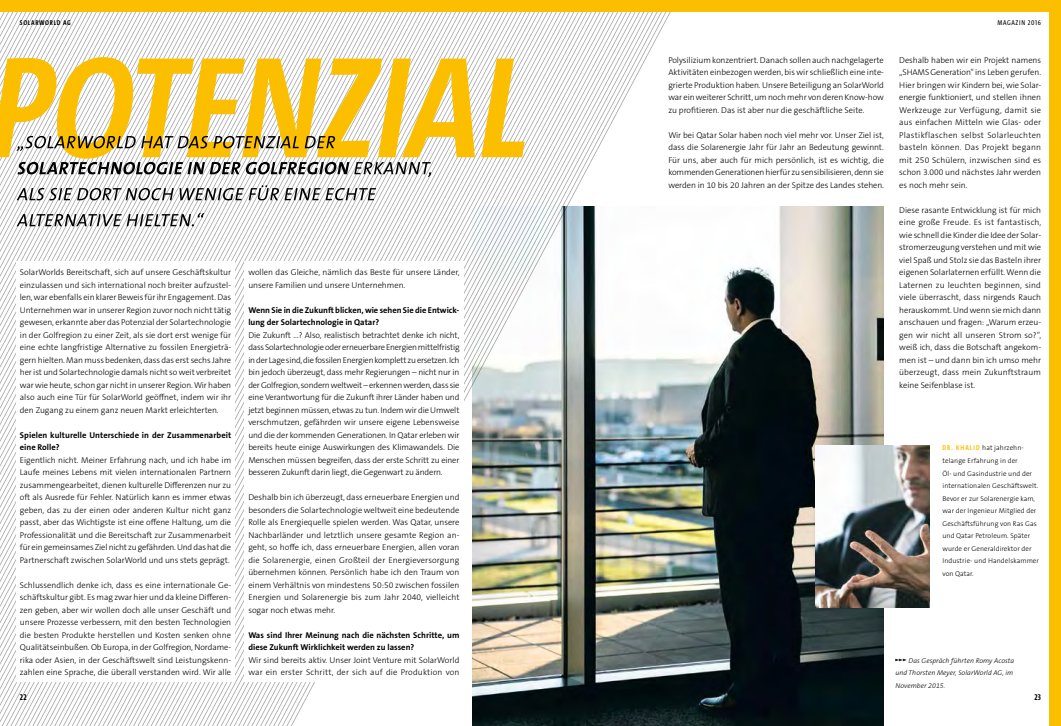
<style>
.page{position:relative;width:1061px;height:726px;background:#fff}
.page>*{position:absolute;margin:0;border:0;box-sizing:border-box;transform-origin:0 0}
.t1{font:italic 700 146px "The Sans Cd LF7";letter-spacing:-.005em;color:#fcbf00}
.t2{font:300 8.5px/12.5px "The Sans B W3";color:#000;text-align:justify}
.t3{font:700 8.5px/12.5px "The Sans B W7";color:#000}
.t4{font:700 8.5px "The Sans Cd LF7";color:#000}
.t5{font:300 7px/12.5px "The Sans B W3";letter-spacing:.01em;color:#000}
.t6{font:italic 300 7px/12.5px "The Sans B W3";letter-spacing:.01em;color:#000}
.t7{font:700 7px "The Sans Cd LF7";letter-spacing:.1em;color:#000}
.t8{font:7px "The Sans Cd LF5 Plain";letter-spacing:.1em;color:#000}
.s1{font-family:"The Sans Cd LF7";font-weight:700;color:#fcbf00}
.s2{font-family:"The Sans Bold Expert";font-weight:400;font-style:normal}
</style>
<div class="page">
<div style="left:0;top:0;width:1060px;height:726px;background:#fcbf00"></div>
<div style="left:0;top:12px;width:1048px;height:714px;background:#fff"></div>
<img style="left:675px;top:207px;width:208px;height:519px">
<img style="left:457px;top:12px;width:218px;height:714px">
<svg style="left:0;top:12px;width:457px;height:714px"></svg>
<img style="left:815px;top:445px;width:114px;height:163px">
<div style="left:16px;top:261px;width:219px;height:421px;background:#fff"></div>
<div style="left:244px;top:261px;width:219px;height:421px;background:#fff"></div>
<svg style="left:17px;top:213px;width:187px;height:13px"></svg>
<svg style="left:17px;top:185px;width:359px;height:15px"></svg>
<svg style="left:18px;top:162px;width:414px;height:15px"></svg>
<svg style="left:17px;top:136px;width:318px;height:15px"></svg>
<p class="t7" style="left:20px;top:18px;width:52px">SOLARWORLD AG</p>
<p class="t8" style="left:997px;top:18px;width:45px">MAGAZIN 2016</p>
<h1 class="t1" style="left:-9px;top:14px;width:540px">POTENZIAL</h1>
<p class="t2" style="left:20px;top:266px;width:213px">SolarWorlds Bereitschaft, sich auf unsere Geschäftskultur einzulassen und sich international noch breiter aufzustel&shy;len, war ebenfalls ein klarer Beweis für ihr Engagement. Das Unternehmen war in unserer Region zuvor noch nicht tätig gewesen, erkannte aber das Potenzial der Solartechnologie in der Golfregion zu einer Zeit, als sie dort erst wenige für eine echte langfristige Alternative zu fossilen Energieträ&shy;gern hielten. Man muss bedenken, dass das erst sechs Jahre her ist und Solartechnologie damals nicht so weit verbreitet war wie heute, schon gar nicht in unserer Region. Wir haben also auch eine Tür für SolarWorld geöffnet, indem wir ihr den Zugang zu einem ganz neuen Markt erleichterten.</p>
<p class="t3" style="left:20px;top:428px;width:213px">Spielen kulturelle Unterschiede in der Zusammenarbeit eine Rolle?</p>
<p class="t2" style="left:20px;top:453px;width:213px">Eigentlich nicht. Meiner Erfahrung nach, und ich habe im Laufe meines Lebens mit vielen internationalen Partnern zusammengearbeitet, dienen kulturelle Differenzen nur zu oft als Ausrede für Fehler. Natürlich kann es immer etwas geben, das zu der einen oder anderen Kultur nicht ganz passt, aber das Wichtigste ist eine offene Haltung, um die Professionalität und die Bereitschaft zur Zusammenarbeit für ein gemeinsames Ziel nicht zu gefährden. Und das hat die Partnerschaft zwischen SolarWorld und uns stets geprägt.</p>
<p class="t2" style="left:20px;top:578px;width:213px">Schlussendlich denke ich, dass es eine internationale Ge&shy;schäftskultur gibt. Es mag zwar hier und da kleine Differen&shy;zen geben, aber wir wollen doch alle unser Geschäft und unsere Prozesse verbessern, mit den besten Technologien die besten Produkte herstellen und Kosten senken ohne Qualitätseinbußen. Ob Europa, in der Golfregion, Nordame&shy;rika oder Asien, in der Geschäftswelt sind Leistungskenn&shy;zahlen eine Sprache, die überall verstanden wird. Wir alle</p>
<p class="t2" style="left:248px;top:266px;width:212px">wollen das Gleiche, nämlich das Beste für unsere Länder, unsere Familien und unsere Unternehmen.</p>
<p class="t3" style="left:248px;top:304px;width:212px">Wenn Sie in die Zukunft blicken, wie sehen Sie die Entwick&shy;lung der Solartechnologie in Qatar?</p>
<p class="t2" style="left:248px;top:329px;width:213px">Die Zukunft …? Also, realistisch betrachtet denke ich nicht, dass Solartechnologie oder erneuerbare Energien mittelfristig in der Lage sind, die fossilen Energien komplett zu ersetzen. Ich bin jedoch überzeugt, dass mehr Regierungen – nicht nur in der Golfregion, sondern weltweit – erkennen werden, dass sie eine Verantwortung für die Zukunft ihrer Länder haben und jetzt beginnen müssen, etwas zu tun. Indem wir die Umwelt verschmutzen, gefährden wir unsere eigene Lebensweise und die der kommenden Generationen. In Qatar erleben wir bereits heute einige Auswirkungen des Klimawandels. Die Menschen müssen begreifen, dass der erste Schritt zu einer besseren Zukunft darin liegt, die Gegenwart zu ändern.</p>
<p class="t2" style="left:248px;top:491px;width:213px">Deshalb bin ich überzeugt, dass erneuerbare Energien und besonders die Solartechnologie weltweit eine bedeutende Rolle als Energiequelle spielen werden. Was Qatar, unsere Nachbarländer und letztlich unsere gesamte Region an&shy;geht, so hoffe ich, dass erneuerbare Energien, allen voran die Solarenergie, einen Großteil der Energieversorgung übernehmen können. Persönlich habe ich den Traum von einem Verhältnis von mindestens 50:50 zwischen fossilen Energien und Solarenergie bis zum Jahr 2040, vielleicht sogar noch etwas mehr.</p>
<p class="t3" style="left:248px;top:629px;width:212px">Was sind Ihrer Meinung nach die nächsten Schritte, um diese Zukunft Wirklichkeit werden zu lassen?</p>
<p class="t2" style="left:248px;top:654px;width:212px">Wir sind bereits aktiv. Unser Joint Venture mit SolarWorld war ein erster Schritt, der sich auf die Produktion von</p>
<p class="t2" style="left:668px;top:53px;width:217px">Polysilizium konzentriert. Danach sollen auch nachgelagerte Aktivitäten einbezogen werden, bis wir schließlich eine inte&shy;grierte Produktion haben. Unsere Beteiligung an SolarWorld war ein weiterer Schritt, um noch mehr von deren Know-how zu profitieren. Das ist aber nur die geschäftliche Seite.</p>
<p class="t2" style="left:668px;top:128px;width:217px">Wir bei Qatar Solar haben noch viel mehr vor. Unser Ziel ist, dass die Solarenergie Jahr für Jahr an Bedeutung gewinnt.<br>Für uns, aber auch für mich persönlich, ist es wichtig, die kommenden Generationen hierfür zu sensibilisieren, denn sie werden in 10 bis 20 Jahren an der Spitze des Landes stehen.</p>
<p class="t2" style="left:899px;top:53px;width:143px">Deshalb haben wir ein Projekt namens „SHAMS Generation“ ins Leben gerufen.<br>Hier bringen wir Kindern bei, wie Solar&shy;energie funktioniert, und stellen ihnen Werkzeuge zur Verfügung, damit sie aus einfachen Mitteln wie Glas- oder Plastikflaschen selbst Solarleuchten basteln können. Das Projekt begann mit 250 Schülern, inzwischen sind es schon 3.000 und nächstes Jahr werden es noch mehr sein.</p>
<p class="t2" style="left:899px;top:203px;width:143px">Diese rasante Entwicklung ist für mich eine große Freude. Es ist fantastisch, wie schnell die Kinder die Idee der Solar&shy;stromerzeugung verstehen und mit wie viel Spaß und Stolz sie das Basteln ihrer eigenen Solarlaternen erfüllt. Wenn die Laternen zu leuchten beginnen, sind viele überrascht, dass nirgends Rauch herauskommt. Und wenn sie mich dann anschauen und fragen: „Warum erzeu&shy;gen wir nicht all unseren Strom so?“, weiß ich, dass die Botschaft angekom&shy;men ist – und dann bin ich umso mehr überzeugt, dass mein Zukunftstraum keine Seifenblase ist.</p>
<p class="t5" style="left:942px;top:442px;width:98px"><span class="s1">DR. KHALID</span> hat jahrzehn&shy;telange Erfahrung in der<br>Öl- und Gasindustrie und der internationalen Geschäftswelt.<br>Bevor er zur Solarenergie kam, war der Ingenieur Mitglied der<br>Geschäftsführung von Ras Gas und Qatar Petroleum. Später wurde er Generaldirektor der<br>Industrie- und Handelskammer von Qatar.</p>
<p class="t6" style="left:895px;top:654px;width:120px"><span class="s2">”””</span> Das Gespräch führten Romy Acosta und Thorsten Meyer, SolarWorld AG, im<br>November 2015.</p>
<p class="t4" style="left:20px;top:692px;width:8px">22</p>
<p class="t4" style="left:1034px;top:692px;width:8px">23</p>
</div>
